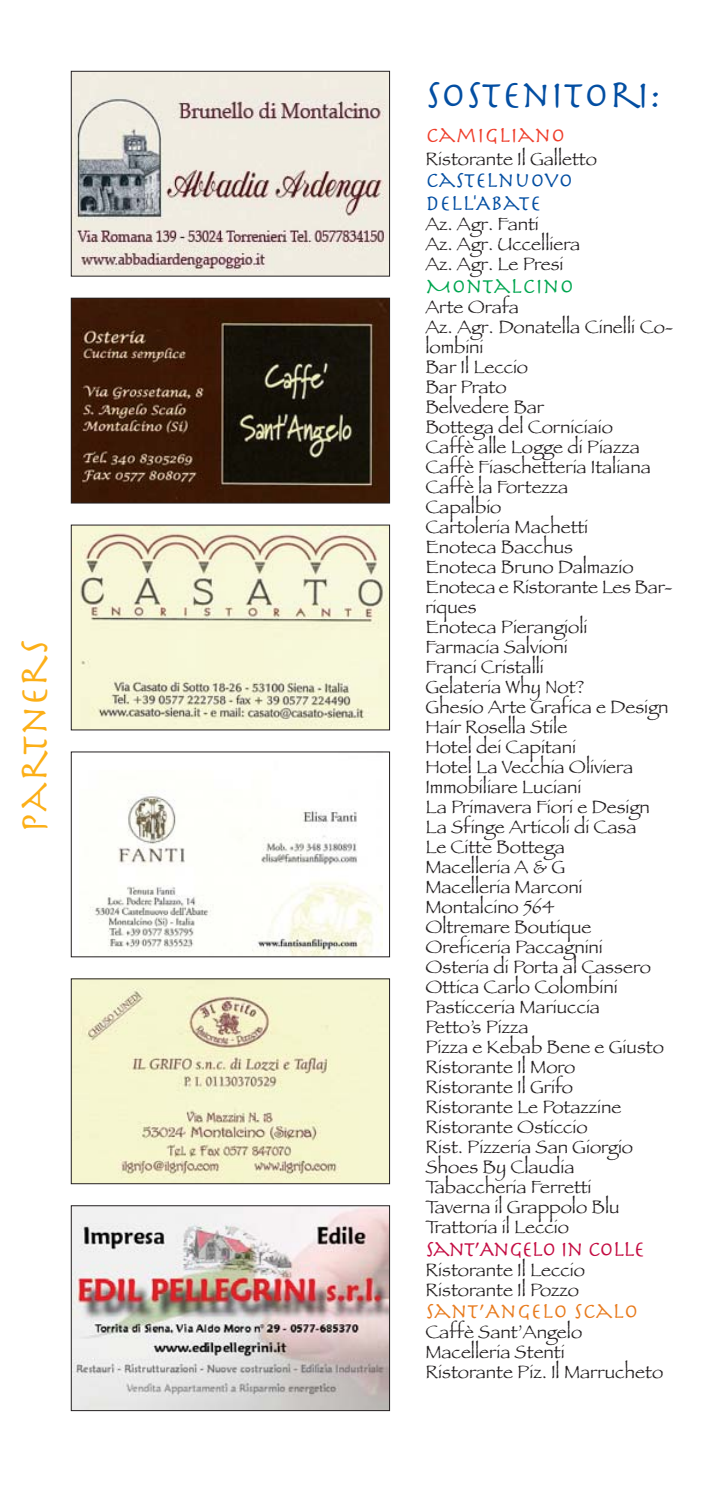
<style>
.page{position:relative;width:709px;height:1489px;background:#fff}
.page>*{position:absolute;margin:0;border:0;box-sizing:border-box;transform-origin:0 0}
.t1{font:40px "Herculanum";color:#034ea2}
.t2{font:40px "Herculanum";color:#fcaf17}
.t3{font:22.5px/22.5px "Herculanum";color:#034ea2}
.t4{font:22.5px "Herculanum";letter-spacing:-.05em;color:#c40c42}
.t5{font:22.5px "Herculanum";color:#e87b1e}
.t6{font:22.5px "Herculanum";color:#ef3e2b}
.t7{font:22.5px "Herculanum";color:#00a650}
.t8{font:18.75px/20px "Papyrus";color:#231f20}
</style>
<div class="page">
<img style="left:73px;top:73px;width:315px;height:201px">
<div style="left:71px;top:71px;width:319px;height:205px;border:1px solid #231f20"></div>
<img style="left:73px;top:300px;width:315px;height:201px">
<div style="left:71px;top:298px;width:319px;height:205px;border:1px solid #231f20"></div>
<img style="left:73px;top:526px;width:315px;height:202px">
<div style="left:71px;top:524px;width:319px;height:206px;border:1px solid #231f20"></div>
<img style="left:89px;top:791px;width:293px;height:164px">
<div style="left:71px;top:751px;width:319px;height:206px;border:1px solid #231f20"></div>
<img style="left:73px;top:980px;width:315px;height:201px">
<div style="left:71px;top:978px;width:319px;height:205px;border:1px solid #231f20"></div>
<img style="left:73px;top:1207px;width:315px;height:201px">
<div style="left:71px;top:1205px;width:319px;height:205px;border:1px solid #231f20"></div>
<h1 class="t2" style="left:22px;top:832px;width:195px;rotate:-90deg">PARTNERS</h1>
<h1 class="t1" style="left:425px;top:83px;width:237px">SOSTENITORI:</h1>
<p class="t6" style="left:425px;top:129px;width:142px">CAMIGLIANO</p>
<p class="t8" style="left:425px;top:150px;width:173px">Ristorante Il Galletto</p>
<p class="t3" style="left:425px;top:170px;width:149px">CASTELNUOVO<br>DELL'ABATE</p>
<p class="t8" style="left:425px;top:215px;width:156px">Az. Agr. Fanti<br>Az. Agr. Uccelliera<br>Az. Agr. Le Presi</p>
<p class="t7" style="left:425px;top:279px;width:150px">MONTALCINO</p>
<p class="t8" style="left:425px;top:297px;width:250px">Arte Orafa<br>Az. Agr. Donatella Cinelli Co&shy;lombini<br>Bar Il Leccio<br>Bar Prato<br>Belvedere Bar<br>Bottega del Corniciaio<br>Caffè alle Logge di Piazza<br>Caffè Fiaschetteria Italiana<br>Caffè la Fortezza<br>Capalbio<br>Cartoleria Machetti<br>Enoteca Bacchus<br>Enoteca Bruno Dalmazio<br>Enoteca e Ristorante Les Bar&shy;riques<br>Enoteca Pierangioli<br>Farmacia Salvioni<br>Franci Cristalli<br>Gelateria Why Not?<br>Ghesio Arte Grafica e Design<br>Hair Rosella Stile<br>Hotel dei Capitani<br>Hotel La Vecchia Oliviera<br>Immobiliare Luciani<br>La Primavera Fiori e Design<br>La Sfinge Articoli di Casa<br>Le Citte Bottega<br>Macelleria A &amp; G<br>Macelleria Marconi<br>Montalcino 564<br>Oltremare Boutique<br>Oreficeria Paccagnini<br>Osteria di Porta al Cassero<br>Ottica Carlo Colombini<br>Pasticceria Mariuccia<br>Petto’s Pizza<br>Pizza e Kebab Bene e Giusto<br>Ristorante Il Moro<br>Ristorante Il Grifo<br>Ristorante Le Potazzine<br>Ristorante Osticcio<br>Rist. Pizzeria San Giorgio<br>Shoes By Claudia<br>Tabaccheria Ferretti<br>Taverna il Grappolo Blu<br>Trattoria il Leccio</p>
<p class="t4" style="left:425px;top:1241px;width:221px">SANT’ANGELO IN COLLE</p>
<p class="t8" style="left:425px;top:1260px;width:161px">Ristorante Il Leccio<br>Ristorante Il Pozzo</p>
<p class="t5" style="left:425px;top:1304px;width:215px">SANT’ANGELO SCALO</p>
<p class="t8" style="left:425px;top:1322px;width:239px">Caffè Sant’Angelo<br>Macelleria Stenti<br>Ristorante Piz. Il Marrucheto</p>
</div>
